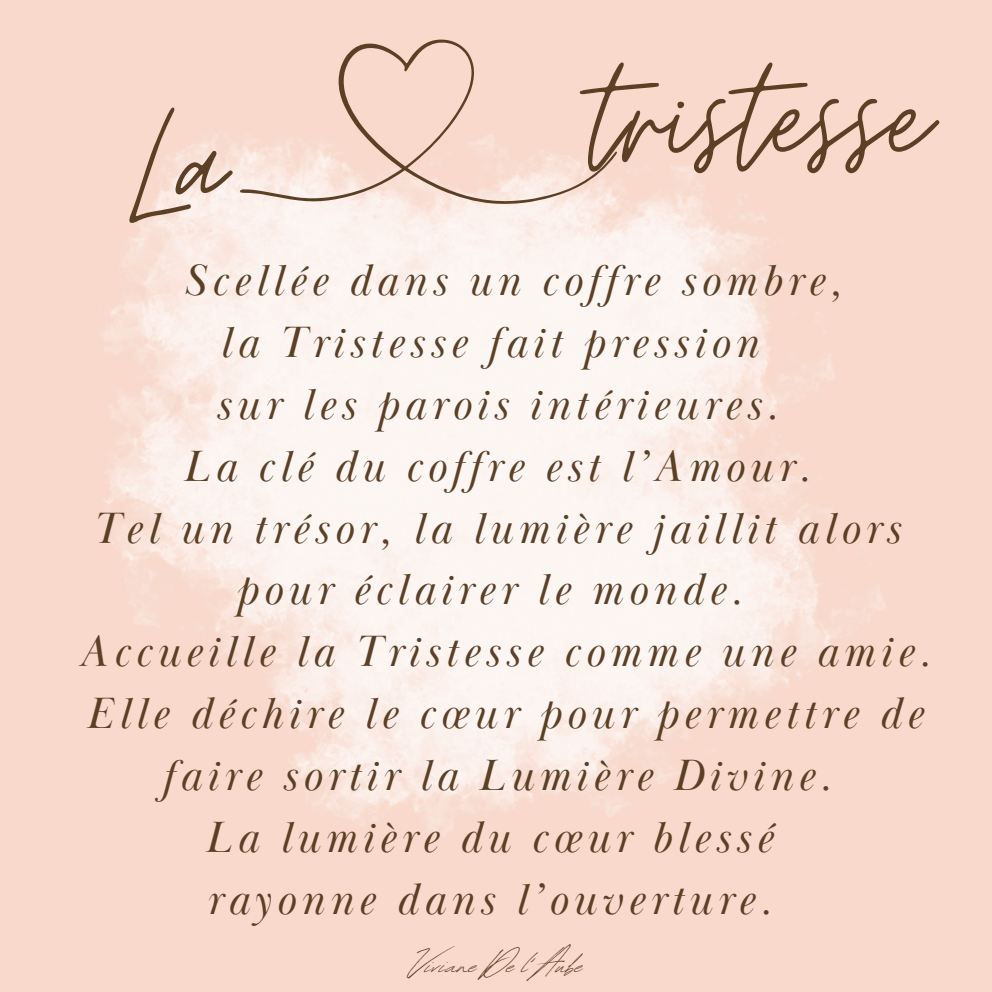
<style>
.page{position:relative;width:992px;height:992px;background:#f8d9cc}
.page>*{position:absolute;margin:0;border:0;box-sizing:border-box;transform-origin:0 0}
.t1{font:175px "Moon Time";color:#5b4026}
.t2{font:italic 45px/62px "Baskerville Display PT";letter-spacing:.115em;color:#5b4026;text-align:center}
.t3{font:39.25px "Revive 80 Signature";color:#5b4026}
</style>
<div class="page">
<img style="left:103px;top:135px;width:782px;height:699px">
<svg style="left:240px;top:39px;width:377px;height:165px"></svg>
<p class="t1" style="left:129px;top:61px;width:96px">La</p>
<p class="t1" style="left:590px;top:10px;width:342px">tristesse</p>
<p class="t2" style="left:183px;top:251px;width:660px">Scellée dans un coffre sombre,</p>
<p class="t2" style="left:219px;top:313px;width:540px">la Tristesse fait pression</p>
<p class="t2" style="left:215px;top:375px;width:564px">sur les parois intérieures.</p>
<p class="t2" style="left:183px;top:436px;width:629px">La clé du coffre est l’Amour.</p>
<p class="t2" style="left:93px;top:498px;width:809px">Tel un trésor, la lumière jaillit alors pour éclairer le monde.</p>
<p class="t2" style="left:78px;top:622px;width:853px">Accueille la Tristesse comme une amie.</p>
<p class="t2" style="left:86px;top:684px;width:838px">Elle déchire le cœur pour permettre de faire sortir la Lumière Divine.</p>
<p class="t2" style="left:205px;top:808px;width:569px">La lumière du cœur blessé</p>
<p class="t2" style="left:206px;top:870px;width:567px">rayonne dans l’ouverture.</p>
<p class="t3" style="left:410px;top:936px;width:175px">Viviane De l’Aube</p>
</div>
